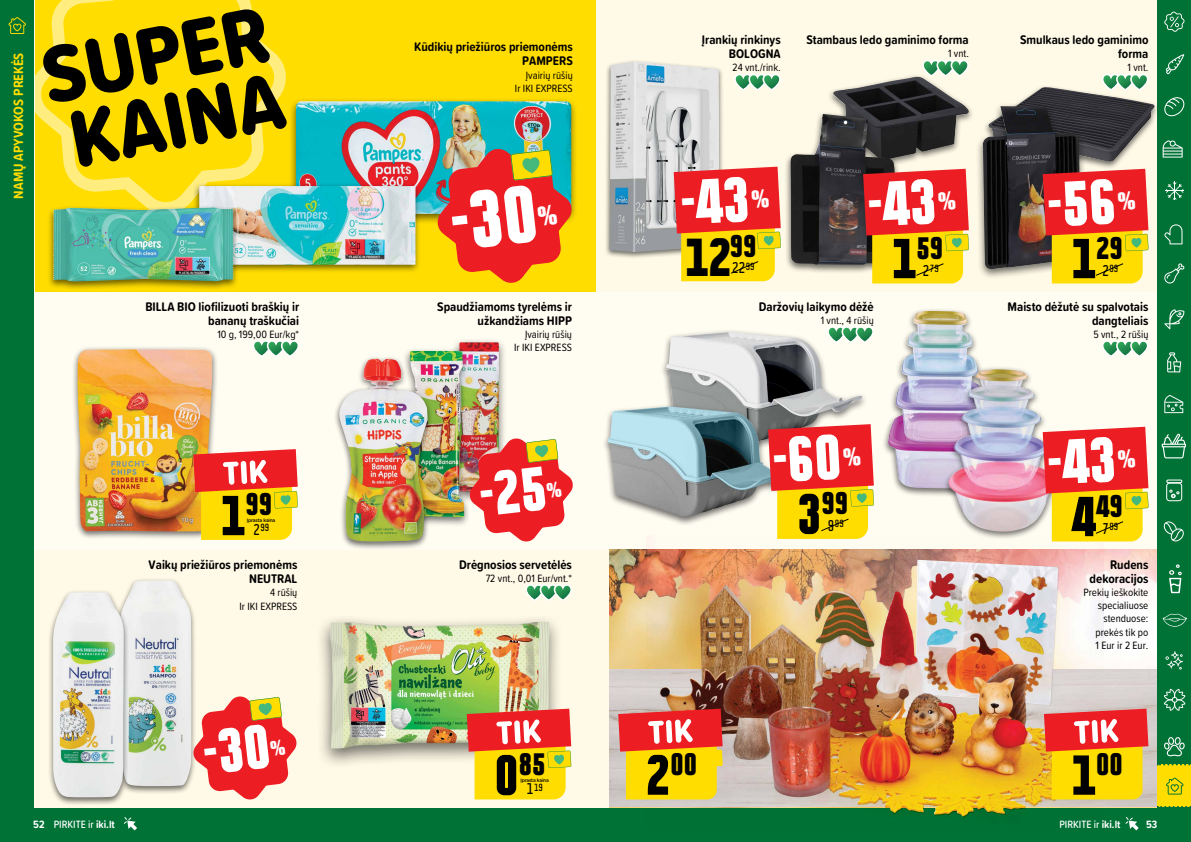
<style>
.page{position:relative;width:1191px;height:842px;background:#fff}
.page>*{position:absolute;margin:0;border:0;box-sizing:border-box;transform-origin:0 0}
.t1{font:900 condensed 51.4px "Politica";color:#000}
.t2{font:900 condensed 48.8px "Politica";color:#000}
.t3{font:900 condensed 28.4px "Politica";color:#000}
.t4{font:700 condensed 14.2px "Politica";color:#000}
.t5{font:700 14px "Proxima Soft Cond";color:#fd0}
.t6{font:700 13px/14px "Proxima Soft Cond";color:#000;text-align:right}
.t7{font:11px/13.2px "Proxima Soft Cond";color:#000;text-align:right}
.t8{font:500 11px "Proxima Soft Cond";color:#fff}
.t9{font:700 11px "Proxima Soft Cond";color:#fff}
.t10{font:700 condensed 9.4px "Politica";color:#000;scale:1.04 1}
.t11{font:500 5px "Gotham Rounded";letter-spacing:-.04em;color:#000;scale:.96 1}
.s1{font-size:51.4px}
.s2{font-size:14.2px}
.s3{font-weight:700}
</style>
<div class="page">
<div style="left:0;top:0;width:595px;height:842px;background:#007236"></div>
<div style="left:595px;top:0;width:596px;height:842px;background:#007236"></div>
<div style="left:34px;top:0;width:561px;height:808px;background:#fffae7"></div>
<div style="left:595px;top:0;width:562px;height:808px;background:#fffae7"></div>
<svg style="left:124px;top:817px;width:13px;height:13px"></svg>
<svg style="left:1125px;top:817px;width:13px;height:13px"></svg>
<div style="left:1157px;top:764px;width:34px;height:43px;background:#fd0"></div>
<svg style="left:1157px;top:806px;width:34px;height:1px"></svg>
<svg style="left:1157px;top:764px;width:34px;height:1px"></svg>
<svg style="left:1166px;top:777px;width:17px;height:17px"></svg>
<svg style="left:8px;top:17px;width:18px;height:17px"></svg>
<svg style="left:1165px;top:651px;width:18px;height:18px"></svg>
<svg style="left:1163px;top:521px;width:21px;height:21px"></svg>
<svg style="left:1169px;top:564px;width:12px;height:29px"></svg>
<svg style="left:1164px;top:395px;width:19px;height:18px"></svg>
<svg style="left:1167px;top:352px;width:14px;height:20px"></svg>
<svg style="left:1164px;top:309px;width:20px;height:20px"></svg>
<svg style="left:1164px;top:263px;width:20px;height:20px"></svg>
<svg style="left:1165px;top:182px;width:19px;height:18px"></svg>
<svg style="left:1162px;top:140px;width:20px;height:18px"></svg>
<svg style="left:1164px;top:97px;width:20px;height:19px"></svg>
<svg style="left:1166px;top:54px;width:18px;height:20px"></svg>
<svg style="left:1164px;top:689px;width:21px;height:22px"></svg>
<svg style="left:1164px;top:737px;width:20px;height:19px"></svg>
<svg style="left:1161px;top:434px;width:25px;height:24px"></svg>
<svg style="left:1162px;top:613px;width:25px;height:14px"></svg>
<svg style="left:1164px;top:12px;width:20px;height:20px"></svg>
<svg style="left:1164px;top:224px;width:18px;height:20px"></svg>
<div style="left:1166px;top:483px;width:16px;height:18px;border:1px solid #fff;border-radius:3px"></div>
<div style="left:1166px;top:479px;width:16px;height:4px;border:1px solid #fff"></div>
<svg style="left:1169px;top:490px;width:10px;height:8px"></svg>
<div style="left:35px;top:0;width:560px;height:292px;background:#fd0"></div>
<svg style="left:35px;top:0;width:222px;height:204px"></svg>
<svg style="left:42px;top:8px;width:245px;height:159px"></svg>
<div style="left:34px;top:292px;width:1123px;height:258px;background:#fffcf2"></div>
<div style="left:451px;top:338px;width:56px;height:166px;background:#000;opacity:.58"></div>
<img style="left:459px;top:342px;width:40px;height:95px">
<div style="left:71px;top:346px;width:147px;height:194px;background:#000;opacity:.58"></div>
<img style="left:77px;top:349px;width:135px;height:182px">
<div style="left:315px;top:614px;width:249px;height:155px;background:#000;opacity:.58"></div>
<img style="left:330px;top:622px;width:220px;height:126px">
<div style="left:402px;top:347px;width:69px;height:180px;background:#000;opacity:.58"></div>
<img style="left:410px;top:351px;width:54px;height:166px">
<div style="left:333px;top:356px;width:100px;height:194px;background:#000;opacity:.58"></div>
<img style="left:339px;top:359px;width:89px;height:182px">
<div style="left:114px;top:577px;width:83px;height:217px;background:#000;opacity:.58"></div>
<img style="left:120px;top:580px;width:71px;height:206px">
<div style="left:47px;top:589px;width:82px;height:217px;background:#000;opacity:.58"></div>
<img style="left:53px;top:592px;width:71px;height:205px">
<div style="left:288px;top:97px;width:290px;height:128px;background:#000;opacity:.58"></div>
<img style="left:296px;top:101px;width:275px;height:113px">
<div style="left:193px;top:183px;width:228px;height:91px;background:#000;opacity:.58"></div>
<img style="left:199px;top:186px;width:216px;height:79px">
<div style="left:47px;top:204px;width:192px;height:86px;background:#000;opacity:.58"></div>
<img style="left:53px;top:207px;width:157px;height:6px">
<div style="left:827px;top:74px;width:147px;height:95px;background:#000;opacity:.58"></div>
<img style="left:833px;top:77px;width:136px;height:84px">
<div style="left:784px;top:111px;width:118px;height:163px;background:#000;opacity:.58"></div>
<img style="left:790px;top:114px;width:107px;height:151px">
<div style="left:604px;top:59px;width:120px;height:200px;background:#000;opacity:.58"></div>
<img style="left:609px;top:62px;width:110px;height:190px">
<svg style="left:734px;top:74px;width:47px;height:17px"></svg>
<img style="left:609px;top:550px;width:548px;height:258px">
<img style="left:609px;top:669px;width:548px;height:137px">
<svg style="left:253px;top:341px;width:46px;height:16px"></svg>
<svg style="left:525px;top:584px;width:47px;height:17px"></svg>
<svg style="left:193px;top:449px;width:105px;height:91px;background:#f49a2c"></svg>
<svg style="left:467px;top:709px;width:104px;height:90px;background:#f39a2e"></svg>
<svg style="left:1102px;top:74px;width:46px;height:10px"></svg>
<svg style="left:921px;top:60px;width:48px;height:18px"></svg>
<svg style="left:830px;top:327px;width:43px;height:13px"></svg>
<svg style="left:1102px;top:341px;width:46px;height:16px"></svg>
<div style="left:659px;top:328px;width:209px;height:126px;background:#000;opacity:.58"></div>
<img style="left:666px;top:332px;width:196px;height:92px">
<div style="left:601px;top:403px;width:204px;height:123px;background:#000;opacity:.58"></div>
<img style="left:607px;top:407px;width:192px;height:110px">
<img style="left:646px;top:541px;width:457px;height:277px">
<img style="left:660px;top:564px;width:257px;height:171px">
<svg style="left:1044px;top:709px;width:104px;height:90px;background:#f49728"></svg>
<svg style="left:618px;top:709px;width:104px;height:90px;background:#f3982c"></svg>
<div style="left:983px;top:84px;width:176px;height:86px;background:#000;opacity:.58"></div>
<img style="left:988px;top:87px;width:166px;height:74px">
<div style="left:975px;top:102px;width:112px;height:178px;background:#000;opacity:.58"></div>
<img style="left:982px;top:106px;width:98px;height:163px">
<div style="left:882px;top:308px;width:115px;height:189px;background:#000;opacity:.58"></div>
<img style="left:888px;top:311px;width:103px;height:177px">
<div style="left:942px;top:366px;width:120px;height:174px;background:#000;opacity:.58"></div>
<img style="left:948px;top:369px;width:108px;height:163px">
<svg style="left:673px;top:167px;width:108px;height:114px;background:#f07827"></svg>
<svg style="left:436px;top:147px;width:137px;height:136px"></svg>
<svg style="left:468px;top:437px;width:105px;height:105px"></svg>
<svg style="left:192px;top:695px;width:105px;height:105px"></svg>
<svg style="left:863px;top:169px;width:106px;height:114px;background:#e97121"></svg>
<svg style="left:768px;top:424px;width:106px;height:115px;background:#f07828"></svg>
<svg style="left:1042px;top:169px;width:106px;height:114px;background:#ea7121"></svg>
<svg style="left:1042px;top:427px;width:106px;height:114px;background:#f27829"></svg>
<p class="t5" style="left:8px;top:198px;width:147px;rotate:-90deg">NAMŲ APYVOKOS PREKĖS</p>
<p class="t6" style="left:145px;top:299px;width:155px">BILLA BIO liofilizuoti braškių ir bananų traškučiai</p>
<p class="t7" style="left:217px;top:327px;width:83px">10 g, 199,00 Eur/kg*</p>
<p class="t6" style="left:414px;top:39px;width:160px">Kūdikių priežiūros priemonėms<br>PAMPERS</p>
<p class="t7" style="left:515px;top:68px;width:59px">Įvairių rūšių<br>Ir IKI EXPRESS</p>
<p class="t6" style="left:437px;top:299px;width:136px">Spaudžiamoms tyrelėms ir užkandžiams HIPP</p>
<p class="t7" style="left:514px;top:327px;width:59px">Įvairių rūšių<br>Ir IKI EXPRESS</p>
<p class="t6" style="left:702px;top:33px;width:80px">Įrankių rinkinys<br>BOLOGNA</p>
<p class="t7" style="left:732px;top:61px;width:50px">24 vnt./rink.</p>
<p class="t6" style="left:806px;top:33px;width:164px">Stambaus ledo gaminimo forma</p>
<p class="t7" style="left:948px;top:47px;width:22px">1 vnt.</p>
<p class="t6" style="left:1020px;top:33px;width:130px">Smulkaus ledo gaminimo forma</p>
<p class="t7" style="left:1127px;top:61px;width:22px">1 vnt.</p>
<h3 class="t3" style="left:730px;top:224px;width:28px">99</h3>
<h2 class="t2" style="left:685px;top:219px;width:47px">12</h2>
<p class="t4" style="left:732px;top:257px;width:24px">22<sup>99</sup></p>
<h3 class="t3" style="left:892px;top:226px;width:53px"><span class="s1">1</span>59</h3>
<p class="t10" style="left:923px;top:261px;width:17px"><span class="s2">2</span>79</p>
<h3 class="t3" style="left:1071px;top:226px;width:53px"><span class="s1">1</span>29</h3>
<p class="t10" style="left:1102px;top:261px;width:17px"><span class="s2">2</span>99</p>
<p class="t6" style="left:758px;top:299px;width:117px">Daržovių laikymo dėžė</p>
<p class="t7" style="left:820px;top:313px;width:55px">1 vnt., 4 rūšių</p>
<p class="t6" style="left:1007px;top:299px;width:142px">Maisto dėžutė su spalvotais dangteliais</p>
<p class="t7" style="left:1093px;top:327px;width:57px">5 vnt., 2 rūšių</p>
<h3 class="t3" style="left:245px;top:482px;width:28px">99</h3>
<p class="t4" style="left:253px;top:519px;width:8px">2</p>
<h1 class="t1" style="left:221px;top:475px;width:26px">1</h1>
<p class="t11" style="left:247px;top:517px;width:31px">Įprasta kaina</p>
<p class="t10" style="left:260px;top:521px;width:10px">99</p>
<h3 class="t3" style="left:797px;top:481px;width:53px"><span class="s1">3</span>99</h3>
<p class="t10" style="left:828px;top:516px;width:17px"><span class="s2">9</span>99</p>
<h3 class="t3" style="left:1071px;top:484px;width:53px"><span class="s1">4</span>49</h3>
<p class="t10" style="left:1102px;top:519px;width:17px"><span class="s2">7</span>99</p>
<p class="t6" style="left:149px;top:557px;width:150px">Vaikų priežiūros priemonėms<br>NEUTRAL</p>
<p class="t7" style="left:239px;top:586px;width:59px">4 rūšių<br>Ir IKI EXPRESS</p>
<p class="t6" style="left:459px;top:557px;width:114px">Drėgnosios servetėlės</p>
<p class="t7" style="left:485px;top:571px;width:88px">72 vnt., 0,01 Eur/vnt.*</p>
<p class="t6" style="left:1089px;top:557px;width:60px">Rudens dekoracijos</p>
<p class="t7" style="left:1083px;top:585px;width:67px">Prekių ieškokite specialiuose stenduose: prekės tik po<br>1 Eur ir 2 Eur.</p>
<h3 class="t3" style="left:519px;top:742px;width:28px">85</h3>
<p class="t4" style="left:527px;top:778px;width:8px">1</p>
<h1 class="t1" style="left:494px;top:735px;width:26px">0</h1>
<p class="t11" style="left:520px;top:776px;width:31px">Įprasta kaina</p>
<p class="t10" style="left:534px;top:780px;width:10px">19</p>
<h3 class="t3" style="left:670px;top:742px;width:28px">00</h3>
<h1 class="t1" style="left:646px;top:735px;width:26px">2</h1>
<h3 class="t3" style="left:1096px;top:742px;width:28px">00</h3>
<h1 class="t1" style="left:1071px;top:735px;width:26px">1</h1>
<p class="t8" style="left:33px;top:816px;width:83px"><span class="s3">52</span> PIRKITE ir <span class="s3">iki.lt</span></p>
<p class="t8" style="left:1059px;top:816px;width:63px">PIRKITE ir <span class="s3">iki.lt</span></p>
<p class="t9" style="left:1146px;top:816px;width:13px">53</p>
</div>
